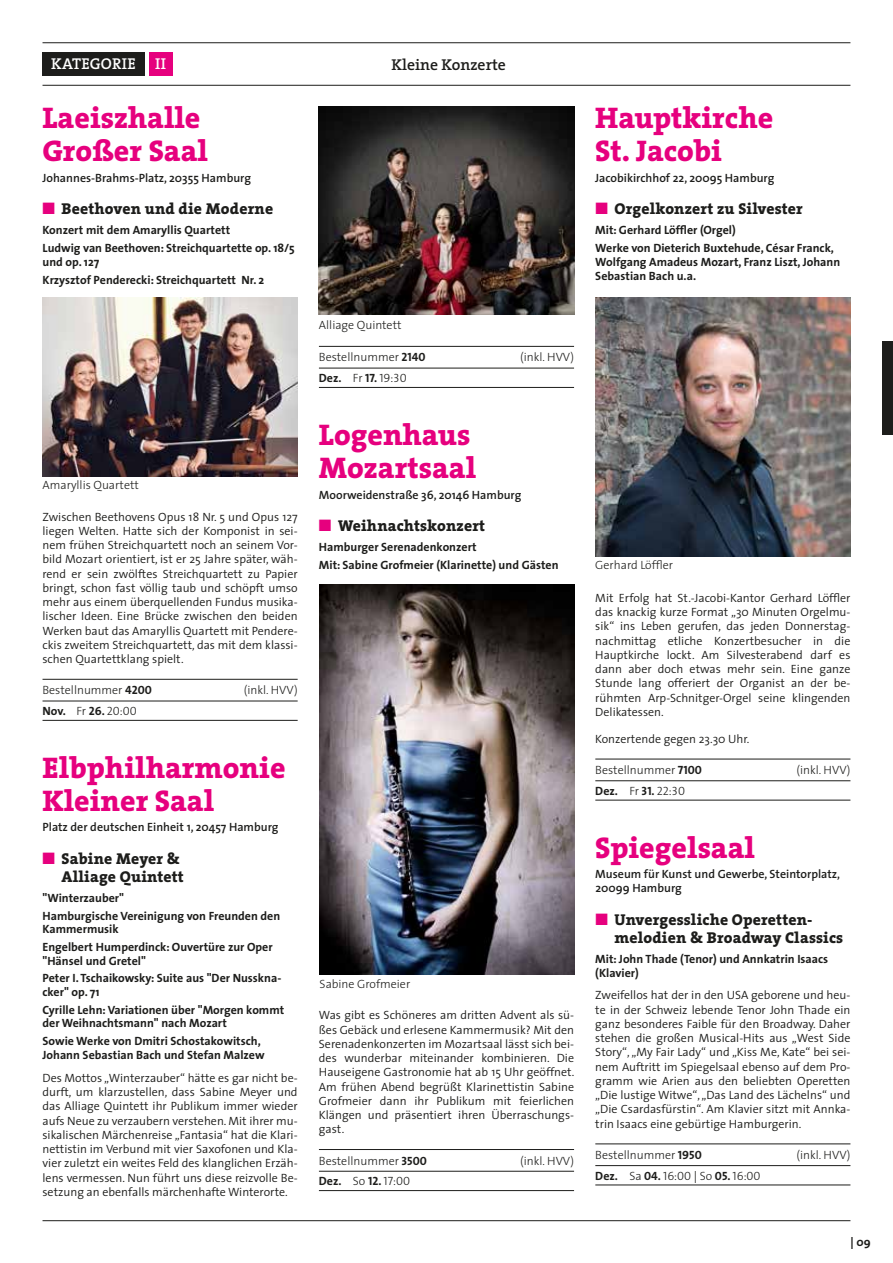
<style>
.page{position:relative;width:893px;height:1263px;background:#fff}
.page>*{position:absolute;margin:0;border:0;box-sizing:border-box;transform-origin:0 0}
.t1{font:800 30px/33px "The Serif";color:#e6007e}
.t2{font:800 15.75px/18px "The Serif";letter-spacing:.01em;color:#1d1d1b;text-align:right}
.t3{font:600 15.75px "The Serif";color:#1d1d1b}
.t4{font:600 15.75px "The Serif";letter-spacing:.01em;color:#fff}
.t5{font:300 12px/14.2px "The Sans";color:#1d1d1b;text-align:justify}
.t6{font:700 12px/17.7px "The Sans";color:#1d1d1b}
.t7{font:300 12px "The Sans";color:#1d1d1b}
.t8{font:600 12px/14.2px "The Sans";color:#1d1d1b}
.t9{font:12px "The Sans Light Caps";color:#1d1d1b}
.s1{color:#e6007e}
.s2{font-family:"The Sans Bold Caps";font-weight:400}
.s3{font-family:"The Sans";font-weight:700}
.s4{font-family:"The Sans";font-weight:300}
.s5{font-family:"The Sans Bold Caps"}
</style>
<div class="page">
<hr style="left:43px;top:85px;width:807px;height:1px;background:#1d1d1b">
<hr style="left:43px;top:42px;width:807px;height:1px;background:#1d1d1b">
<div style="left:43px;top:52px;width:102px;height:24px;background:#1d1d1b"></div>
<hr style="left:43px;top:1220px;width:807px;height:1px;background:#1d1d1b">
<div style="left:149px;top:52px;width:23px;height:24px;background:#e6007e"></div>
<hr style="left:43px;top:679px;width:255px;height:1px;background:#1d1d1b">
<hr style="left:43px;top:701px;width:255px;height:1px;background:#1d1d1b">
<hr style="left:43px;top:720px;width:255px;height:1px;background:#1d1d1b">
<hr style="left:319px;top:346px;width:255px;height:1px;background:#1d1d1b">
<hr style="left:319px;top:368px;width:255px;height:1px;background:#1d1d1b">
<hr style="left:319px;top:387px;width:255px;height:1px;background:#1d1d1b">
<hr style="left:319px;top:1149px;width:255px;height:1px;background:#1d1d1b">
<hr style="left:319px;top:1171px;width:255px;height:1px;background:#1d1d1b">
<hr style="left:319px;top:1190px;width:255px;height:1px;background:#1d1d1b">
<hr style="left:595px;top:759px;width:255px;height:1px;background:#1d1d1b">
<hr style="left:595px;top:780px;width:255px;height:1px;background:#1d1d1b">
<hr style="left:595px;top:800px;width:255px;height:1px;background:#1d1d1b">
<hr style="left:595px;top:1143px;width:255px;height:1px;background:#1d1d1b">
<hr style="left:595px;top:1165px;width:255px;height:1px;background:#1d1d1b">
<hr style="left:595px;top:1185px;width:255px;height:1px;background:#1d1d1b">
<div style="left:882px;top:341px;width:11px;height:94px;background:#1d1d1b"></div>
<img style="left:43px;top:298px;width:255px;height:178px">
<img style="left:595px;top:297px;width:255px;height:259px">
<img style="left:320px;top:585px;width:255px;height:390px">
<img style="left:319px;top:106px;width:255px;height:208px">
<h2 class="t4" style="left:51px;top:51px;width:116px">KATEGORIE II</h2>
<h2 class="t3" style="left:391px;top:51px;width:116px">Kleine Konzerte</h2>
<h1 class="t1" style="left:43px;top:101px;width:167px">Laeiszhalle<br>Großer Saal</h1>
<p class="t8" style="left:43px;top:170px;width:210px">Johannes-Brahms-Platz, 20355 Hamburg</p>
<h2 class="t2" style="left:43px;top:200px;width:232px"><span class="s1">■</span> Beethoven und die Moderne</h2>
<p class="t6" style="left:43px;top:221px;width:254px">Konzert mit dem Amaryllis Quartett<br>Ludwig van Beethoven: Streichquartette op. 18/5</p>
<p class="t6" style="left:43px;top:252px;width:223px;line-height:18.5px">und op. 127<br>Krzysztof Penderecki: Streichquartett Nr. 2</p>
<p class="t7" style="left:319px;top:315px;width:84px">Alliage Quintett</p>
<p class="t7" style="left:43px;top:475px;width:98px">Amaryllis Quartett</p>
<p class="t5" style="left:43px;top:509px;width:257px">Zwischen Beethovens Opus 18 Nr. 5 und Opus 127 liegen Welten. Hatte sich der Komponist in sei&shy;nem frühen Streichquartett noch an seinem Vor&shy;bild Mozart orientiert, ist er 25 Jahre später, wäh&shy;rend er sein zwölftes Streichquartett zu Papier bringt, schon fast völlig taub und schöpft umso mehr aus einem überquellenden Fundus musika&shy;lischer Ideen. Eine Brücke zwischen den beiden Werken baut das Amaryllis Quartett mit Pendere&shy;ckis zweitem Streichquartett, das mit dem klassi&shy;schen Quartettklang spielt.</p>
<p class="t7" style="left:43px;top:680px;width:111px">Bestellnummer <span class="s2">4200</span></p>
<p class="t7" style="left:244px;top:680px;width:55px">(inkl. HVV)</p>
<p class="t9" style="left:43px;top:701px;width:96px"><span class="s3">Nov.</span> <span class="s4">Fr</span> <span class="s5">26.</span> 20:00</p>
<h1 class="t1" style="left:43px;top:750px;width:245px">Elbphilharmonie<br>Kleiner Saal</h1>
<p class="t8" style="left:43px;top:820px;width:237px">Platz der deutschen Einheit 1, 20457 Hamburg</p>
<h2 class="t2" style="left:43px;top:850px;width:143px"><span class="s1">■</span> Sabine Meyer &amp;<br>Alliage Quintett</h2>
<p class="t6" style="left:43px;top:889px;width:239px">"Winterzauber"<br>Hamburgische Vereinigung von Freunden den</p>
<p class="t6" style="left:43px;top:920px;width:232px">Kammermusik<br>Engelbert Humperdinck: Ouvertüre zur Oper</p>
<p class="t6" style="left:43px;top:951px;width:240px">"Hänsel und Gretel"<br>Peter I. Tschaikowsky: Suite aus "Der Nusskna-</p>
<p class="t6" style="left:43px;top:983px;width:243px">cker" op. 71<br>Cyrille Lehn: Variationen über "Morgen kommt</p>
<p class="t6" style="left:43px;top:1014px;width:220px">der Weihnachtsmann" nach Mozart<br>Sowie Werke von Dmitri Schostakowitsch,</p>
<p class="t6" style="left:43px;top:1046px;width:224px">Johann Sebastian Bach und Stefan Malzew</p>
<p class="t5" style="left:43px;top:1070px;width:257px">Des Mottos „Winterzauber“ hätte es gar nicht be&shy;durft, um klarzustellen, dass Sabine Meyer und das Alliage Quintett ihr Publikum immer wieder aufs Neue zu verzaubern verstehen. Mit ihrer mu&shy;sikalischen Märchenreise „Fantasia“ hat die Klari&shy;nettistin im Verbund mit vier Saxofonen und Kla&shy;vier zuletzt ein weites Feld des klanglichen Erzäh&shy;lens vermessen. Nun führt uns diese reizvolle Be&shy;setzung an ebenfalls märchenhafte Winterorte.</p>
<p class="t7" style="left:319px;top:347px;width:108px">Bestellnummer <span class="s2">2140</span></p>
<p class="t7" style="left:520px;top:347px;width:55px">(inkl. HVV)</p>
<p class="t9" style="left:319px;top:368px;width:89px"><span class="s3">Dez.</span> <span class="s4">Fr</span> <span class="s5">17.</span> 19:30</p>
<h1 class="t1" style="left:319px;top:417px;width:159px">Logenhaus<br>Mozartsaal</h1>
<p class="t8" style="left:319px;top:487px;width:204px">Moorweidenstraße 36, 20146 Hamburg</p>
<h2 class="t2" style="left:319px;top:517px;width:168px"><span class="s1">■</span> Weihnachtskonzert</h2>
<p class="t6" style="left:319px;top:538px;width:241px">Hamburger Serenadenkonzert<br>Mit: Sabine Grofmeier (Klarinette) und Gästen</p>
<p class="t7" style="left:320px;top:974px;width:92px">Sabine Grofmeier</p>
<p class="t5" style="left:319px;top:1008px;width:257px">Was gibt es Schöneres am dritten Advent als sü&shy;ßes Gebäck und erlesene Kammermusik? Mit den Serenadenkonzerten im Mozartsaal lässt sich bei&shy;des wunderbar miteinander kombinieren. Die Hauseigene Gastronomie hat ab 15 Uhr geöffnet.<br>Am frühen Abend begrüßt Klarinettistin Sabine Grofmeier dann ihr Publikum mit feierlichen Klängen und präsentiert ihren Überraschungs&shy;gast.</p>
<p class="t7" style="left:319px;top:1150px;width:109px">Bestellnummer <span class="s2">3500</span></p>
<p class="t7" style="left:520px;top:1150px;width:55px">(inkl. HVV)</p>
<p class="t9" style="left:319px;top:1171px;width:93px"><span class="s3">Dez.</span> <span class="s4">So</span> <span class="s5">12.</span> 17:00</p>
<h1 class="t1" style="left:595px;top:101px;width:180px">Hauptkirche<br>St. Jacobi</h1>
<p class="t8" style="left:595px;top:170px;width:181px">Jacobikirchhof 22, 20095 Hamburg</p>
<h2 class="t2" style="left:595px;top:200px;width:209px"><span class="s1">■</span> Orgelkonzert zu Silvester</h2>
<p class="t6" style="left:595px;top:221px;width:240px">Mit: Gerhard Löffler (Orgel)<br>Werke von Dieterich Buxtehude, César Franck,</p>
<p class="t6" style="left:595px;top:254px;width:246px;line-height:14.2px">Wolfgang Amadeus Mozart, Franz Liszt, Johann<br>Sebastian Bach u.a.</p>
<p class="t7" style="left:595px;top:555px;width:79px">Gerhard Löffler</p>
<p class="t5" style="left:595px;top:590px;width:257px">Mit Erfolg hat St.-Jacobi-Kantor Gerhard Löffler das knackig kurze Format „30 Minuten Orgelmu&shy;sik“ ins Leben gerufen, das jeden Donnerstag&shy;nachmittag etliche Konzertbesucher in die Hauptkirche lockt. Am Silvesterabend darf es dann aber doch etwas mehr sein. Eine ganze Stunde lang offeriert der Organist an der be&shy;rühmten Arp-Schnitger-Orgel seine klingenden Delikatessen.</p>
<p class="t5" style="left:595px;top:731px;width:156px">Konzertende gegen 23.30 Uhr.</p>
<p class="t7" style="left:595px;top:760px;width:108px">Bestellnummer <span class="s2">7100</span></p>
<p class="t7" style="left:797px;top:760px;width:55px">(inkl. HVV)</p>
<p class="t9" style="left:595px;top:781px;width:91px"><span class="s3">Dez.</span> <span class="s4">Fr</span> <span class="s5">31.</span> 22:30</p>
<h1 class="t1" style="left:595px;top:830px;width:161px">Spiegelsaal</h1>
<p class="t8" style="left:595px;top:867px;width:246px">Museum für Kunst und Gewerbe, Steintorplatz,<br>20099 Hamburg</p>
<h2 class="t2" style="left:614px;top:911px;width:230px;text-align:left;text-indent:-19px"><span class="s1">■</span> Unvergessliche Operetten&shy;melodien &amp; Broadway Classics</h2>
<p class="t6" style="left:595px;top:952px;width:234px;line-height:13.5px">Mit: John Thade (Tenor) und Annkatrin Isaacs (Klavier)</p>
<p class="t5" style="left:595px;top:988px;width:257px">Zweifellos hat der in den USA geborene und heu&shy;te in der Schweiz lebende Tenor John Thade ein ganz besonderes Faible für den Broadway. Daher stehen die großen Musical-Hits aus „West Side Story“, „My Fair Lady“ und „Kiss Me, Kate“ bei sei&shy;nem Auftritt im Spiegelsaal ebenso auf dem Pro&shy;gramm wie Arien aus den beliebten Operetten „Die lustige Witwe“, „Das Land des Lächelns“ und „Die Csardasfürstin“. Am Klavier sitzt mit Annka&shy;trin Isaacs eine gebürtige Hamburgerin.</p>
<p class="t7" style="left:595px;top:1145px;width:108px">Bestellnummer <span class="s2">1950</span></p>
<p class="t7" style="left:797px;top:1145px;width:55px">(inkl. HVV)</p>
<p class="t9" style="left:595px;top:1165px;width:167px"><span class="s3">Dez.</span> <span class="s4">Sa</span> <span class="s5">04.</span> 16:00 <span class="s4">|</span> <span class="s4">So</span> <span class="s5">05.</span> 16:00</p>
<p class="t6" style="left:850px;top:1233px;width:22px">| 09</p>
</div>
